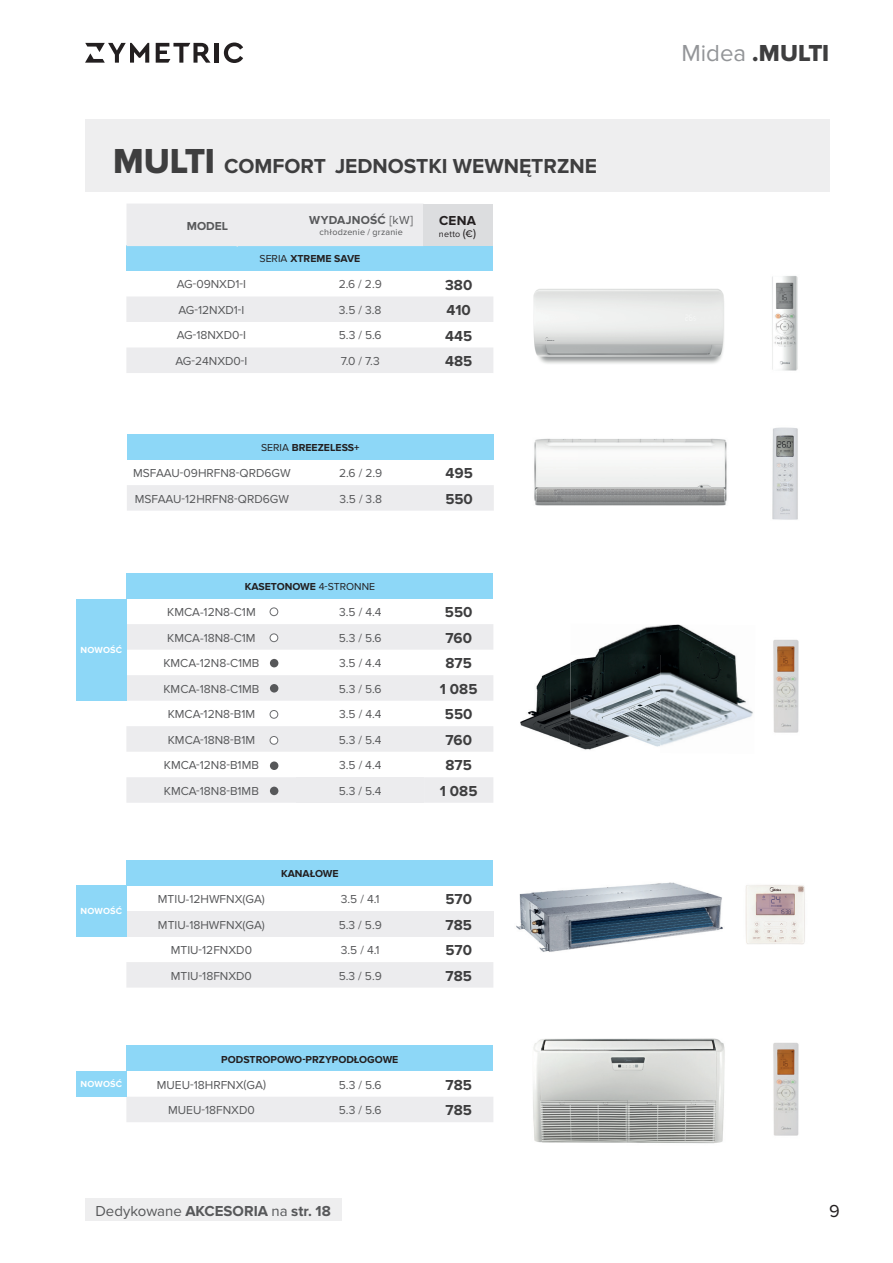
<style>
.page{position:relative;width:893px;height:1263px;background:#fff}
.page>*{position:absolute;margin:0;border:0;box-sizing:border-box;transform-origin:0 0}
.t1{font:24px "Proxima Nova Extrabld";letter-spacing:-.005em;color:#3e3e3f}
.t2{font:700 21px "Proxima Nova";color:#3e3e3f}
.t3{font:18px "Proxima Nova";color:#231f20}
.t4{font:700 15px "Proxima Nova";color:#3e3e3f}
.t5{font:700 15px "Proxima Nova";color:#57585a}
.t6{font:700 15px "Proxima Nova";color:#403f41}
.t7{font:700 13.5px "Proxima Nova";color:#231f20}
.t8{font:12px "Proxima Nova";color:#57585a}
.t9{font:12px "Proxima Nova";color:#59595b}
.t10{font:700 12px "Proxima Nova";letter-spacing:.01em;color:#57585a}
.t11{font:700 10.5px "Proxima Nova";color:#231f20}
.t12{font:700 10.5px "Proxima Nova";color:#242021}
.t13{font:700 9.15px "Proxima Nova";letter-spacing:.02em;color:#fff}
.t14{font:9px "Proxima Nova";letter-spacing:.025em;color:#57585a}
.t15{font:9px "Proxima Nova";letter-spacing:.025em;color:#231f20}
.s1{font-family:"Proxima Nova Extrabld";font-weight:400;font-size:36px}
.s2{font-weight:400}
.s3{font-size:12px}
.s4{font-family:"Proxima Nova";color:#939598}
</style>
<div class="page">
<div style="left:126px;top:573px;width:367px;height:26px;background:#8dd7f7"></div>
<svg style="left:126px;top:624px;width:367px;height:128px;fill:#ececee"></svg>
<div style="left:126px;top:777px;width:367px;height:26px;background:#ececee"></div>
<div style="left:296px;top:777px;width:128px;height:26px;background:#ececee"></div>
<img style="left:520px;top:663px;width:50px;height:81px">
<img style="left:596px;top:624px;width:157px;height:122px">
<img style="left:570px;top:655px;width:90px;height:95px">
<div style="left:85px;top:119px;width:744px;height:72px;background:#eeeeef"></div>
<hr style="left:215px;top:43px;width:4px;height:20px;background:#231f20">
<svg style="left:224px;top:43px;width:19px;height:20px"></svg>
<svg style="left:156px;top:43px;width:55px;height:20px"></svg>
<svg style="left:85px;top:43px;width:64px;height:20px"></svg>
<div style="left:85px;top:1199px;width:256px;height:22px;background:#eeeeef"></div>
<div style="left:270px;top:710px;width:8px;height:9px;border:1px solid #6c6d70;border-radius:50%"></div>
<div style="left:270px;top:607px;width:8px;height:9px;border:1px solid #6c6d70;border-radius:50%"></div>
<div style="left:270px;top:736px;width:8px;height:8px;background:#fff;border-radius:50%"></div>
<div style="left:270px;top:736px;width:8px;height:9px;border:1px solid #6c6d70;border-radius:50%"></div>
<div style="left:270px;top:634px;width:8px;height:8px;background:#fff;border-radius:50%"></div>
<div style="left:270px;top:633px;width:8px;height:9px;border:1px solid #6c6d70;border-radius:50%"></div>
<div style="left:270px;top:787px;width:8px;height:8px;background:#57585a;border-radius:50%"></div>
<div style="left:270px;top:684px;width:8px;height:8px;background:#57585a;border-radius:50%"></div>
<div style="left:270px;top:761px;width:8px;height:9px;background:#57585a;border-radius:50%"></div>
<div style="left:270px;top:659px;width:8px;height:8px;background:#57585a;border-radius:50%"></div>
<img style="left:533px;top:1038px;width:192px;height:106px">
<div style="left:126px;top:1046px;width:367px;height:25px;background:#8dd7f7"></div>
<div style="left:126px;top:1097px;width:367px;height:25px;background:#ececee"></div>
<div style="left:126px;top:245px;width:367px;height:26px;background:#8dd7f7"></div>
<svg style="left:126px;top:297px;width:367px;height:76px"></svg>
<img style="left:533px;top:289px;width:191px;height:75px">
<img style="left:772px;top:276px;width:26px;height:95px">
<div style="left:126px;top:860px;width:367px;height:25px;background:#8dd7f7"></div>
<div style="left:126px;top:911px;width:170px;height:25px;background:#ececee"></div>
<div style="left:296px;top:911px;width:128px;height:25px;background:#ececee"></div>
<div style="left:424px;top:911px;width:69px;height:25px;background:#ececee"></div>
<div style="left:126px;top:962px;width:367px;height:26px;background:#ececee"></div>
<img style="left:516px;top:882px;width:207px;height:70px">
<div style="left:76px;top:599px;width:50px;height:102px;background:#8dd7f7"></div>
<div style="left:76px;top:885px;width:50px;height:51px;background:#8dd7f7"></div>
<div style="left:76px;top:1071px;width:50px;height:26px;background:#8dd7f7"></div>
<img style="left:773px;top:639px;width:26px;height:94px">
<img style="left:773px;top:1042px;width:26px;height:94px">
<img style="left:745px;top:885px;width:60px;height:60px">
<img style="left:534px;top:438px;width:193px;height:68px">
<div style="left:127px;top:434px;width:367px;height:26px;background:#8dd7f7"></div>
<div style="left:127px;top:485px;width:367px;height:26px;background:#ececee"></div>
<img style="left:772px;top:427px;width:26px;height:93px">
<div style="left:127px;top:204px;width:296px;height:42px;background:#ececee"></div>
<div style="left:423px;top:204px;width:70px;height:42px;background:#dcdddf"></div>
<hr style="left:237px;top:204px;width:1px;height:43px;background:#ececee">
<h2 class="t2" style="left:113px;top:154px;width:485px"><span class="s1">MULTI</span> COMFORT JEDNOSTKI WEWNĘTRZNE</h2>
<p class="t10" style="left:187px;top:219px;width:43px">MODEL</p>
<p class="t10" style="left:309px;top:213px;width:106px">WYDAJNOŚĆ <span class="s2">[kW]</span></p>
<p class="t14" style="left:320px;top:227px;width:85px">chłodzenie / grzanie</p>
<p class="t12" style="left:260px;top:253px;width:102px"><span class="s2">SERIA</span> XTREME SAVE</p>
<p class="t7" style="left:439px;top:212px;width:38px">CENA</p>
<p class="t15" style="left:439px;top:228px;width:39px">netto <span class="s3">(€)</span></p>
<p class="t9" style="left:177px;top:278px;width:71px">AG-09NXD1-I</p>
<p class="t9" style="left:339px;top:278px;width:45px">2.6 / 2.9</p>
<p class="t6" style="left:445px;top:276px;width:29px">380</p>
<p class="t8" style="left:178px;top:303px;width:67px">AG-12NXD1-I</p>
<p class="t8" style="left:339px;top:303px;width:44px">3.5 / 3.8</p>
<p class="t4" style="left:446px;top:301px;width:26px">410</p>
<p class="t8" style="left:177px;top:329px;width:71px">AG-18NXD0-I</p>
<p class="t8" style="left:339px;top:329px;width:44px">5.3 / 5.6</p>
<p class="t4" style="left:445px;top:327px;width:29px">445</p>
<p class="t8" style="left:175px;top:354px;width:73px">AG-24NXD0-I</p>
<p class="t8" style="left:341px;top:354px;width:40px">7.0 / 7.3</p>
<p class="t4" style="left:445px;top:353px;width:29px">485</p>
<p class="t11" style="left:261px;top:441px;width:100px"><span class="s2">SERIA</span> BREEZELESS+</p>
<p class="t8" style="left:133px;top:466px;width:159px">MSFAAU-09HRFN8-QRD6GW</p>
<p class="t8" style="left:339px;top:466px;width:45px">2.6 / 2.9</p>
<p class="t4" style="left:445px;top:465px;width:29px">495</p>
<p class="t8" style="left:135px;top:492px;width:156px">MSFAAU-12HRFN8-QRD6GW</p>
<p class="t8" style="left:339px;top:492px;width:44px">3.5 / 3.8</p>
<p class="t4" style="left:445px;top:490px;width:29px">550</p>
<p class="t13" style="left:80px;top:644px;width:43px">NOWOŚĆ</p>
<p class="t13" style="left:80px;top:906px;width:43px">NOWOŚĆ</p>
<p class="t13" style="left:80px;top:1079px;width:43px">NOWOŚĆ</p>
<p class="t11" style="left:245px;top:580px;width:132px">KASETONOWE <span class="s2">4-STRONNE</span></p>
<p class="t8" style="left:167px;top:605px;width:90px">KMCA-12N8-C1M</p>
<p class="t8" style="left:339px;top:605px;width:44px">3.5 / 4.4</p>
<p class="t4" style="left:445px;top:604px;width:29px">550</p>
<p class="t8" style="left:167px;top:631px;width:90px">KMCA-18N8-C1M</p>
<p class="t8" style="left:339px;top:631px;width:44px">5.3 / 5.6</p>
<p class="t4" style="left:445px;top:629px;width:28px">760</p>
<p class="t8" style="left:163px;top:656px;width:98px">KMCA-12N8-C1MB</p>
<p class="t8" style="left:339px;top:656px;width:44px">3.5 / 4.4</p>
<p class="t4" style="left:445px;top:655px;width:28px">875</p>
<p class="t8" style="left:163px;top:682px;width:98px">KMCA-18N8-C1MB</p>
<p class="t8" style="left:339px;top:682px;width:44px">5.3 / 5.6</p>
<p class="t4" style="left:440px;top:680px;width:39px">1 085</p>
<p class="t8" style="left:168px;top:707px;width:89px">KMCA-12N8-B1M</p>
<p class="t8" style="left:339px;top:707px;width:44px">3.5 / 4.4</p>
<p class="t4" style="left:445px;top:706px;width:29px">550</p>
<p class="t8" style="left:168px;top:733px;width:89px">KMCA-18N8-B1M</p>
<p class="t8" style="left:339px;top:733px;width:44px">5.3 / 5.4</p>
<p class="t4" style="left:445px;top:731px;width:28px">760</p>
<p class="t8" style="left:164px;top:758px;width:96px">KMCA-12N8-B1MB</p>
<p class="t8" style="left:339px;top:758px;width:44px">3.5 / 4.4</p>
<p class="t4" style="left:445px;top:757px;width:28px">875</p>
<p class="t8" style="left:164px;top:784px;width:96px">KMCA-18N8-B1MB</p>
<p class="t8" style="left:339px;top:784px;width:44px">5.3 / 5.4</p>
<p class="t4" style="left:440px;top:782px;width:39px">1 085</p>
<p class="t11" style="left:281px;top:867px;width:59px">KANAŁOWE</p>
<p class="t8" style="left:158px;top:892px;width:108px">MTIU-12HWFNX(GA)</p>
<p class="t8" style="left:341px;top:892px;width:40px">3.5 / 4.1</p>
<p class="t4" style="left:445px;top:890px;width:28px">570</p>
<p class="t8" style="left:158px;top:918px;width:108px">MTIU-18HWFNX(GA)</p>
<p class="t8" style="left:339px;top:918px;width:45px">5.3 / 5.9</p>
<p class="t4" style="left:445px;top:916px;width:28px">785</p>
<p class="t8" style="left:171px;top:943px;width:83px">MTIU-12FNXD0</p>
<p class="t8" style="left:341px;top:943px;width:40px">3.5 / 4.1</p>
<p class="t4" style="left:445px;top:942px;width:28px">570</p>
<p class="t8" style="left:171px;top:969px;width:83px">MTIU-18FNXD0</p>
<p class="t8" style="left:339px;top:969px;width:45px">5.3 / 5.9</p>
<p class="t4" style="left:445px;top:967px;width:28px">785</p>
<p class="t11" style="left:221px;top:1053px;width:179px">PODSTROPOWO-PRZYPODŁOGOWE</p>
<p class="t8" style="left:157px;top:1078px;width:111px">MUEU-18HRFNX(GA)</p>
<p class="t8" style="left:339px;top:1078px;width:44px">5.3 / 5.6</p>
<p class="t4" style="left:445px;top:1076px;width:28px">785</p>
<p class="t8" style="left:168px;top:1103px;width:88px">MUEU-18FNXD0</p>
<p class="t8" style="left:339px;top:1103px;width:44px">5.3 / 5.6</p>
<p class="t4" style="left:445px;top:1102px;width:28px">785</p>
<p class="t5" style="left:96px;top:1202px;width:237px"><span class="s2">Dedykowane</span> AKCESORIA <span class="s2">na</span> str. 18</p>
<h1 class="t1" style="left:681px;top:40px;width:149px"><span class="s4">Midea</span> .MULTI</h1>
<h3 class="t3" style="left:829px;top:1201px;width:12px">9</h3>
</div>
